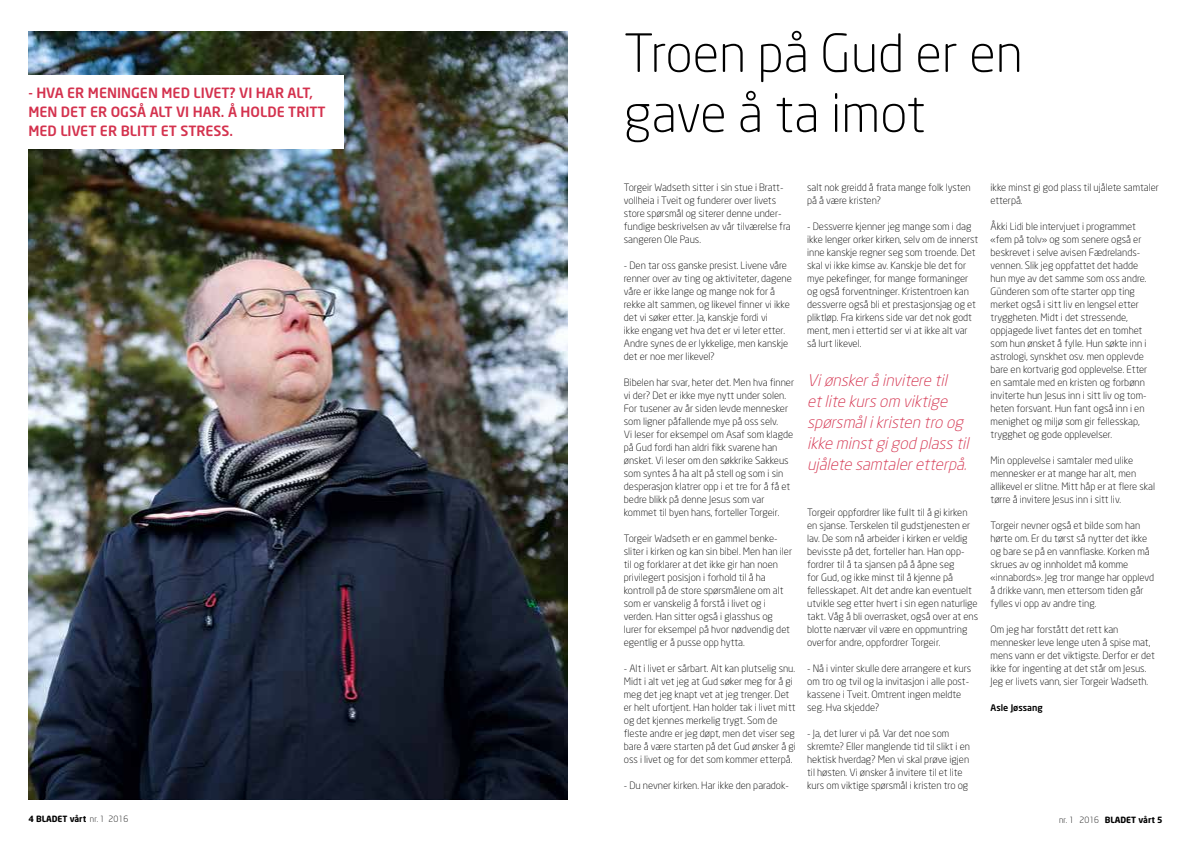
<style>
.page{position:relative;width:1191px;height:842px;background:#fff}
.page>*{position:absolute;margin:0;border:0;box-sizing:border-box;transform-origin:0 0}
.t1{font:300 52px/60px "Neo Sans";color:#000}
.t2{font:italic 300 16px/21px "Neo Sans";color:#d4324e}
.t3{font:500 14px/19px "Neo Sans";color:#d4324e}
.t4{font:300 10px/13px "Neo Sans";color:#000}
.t5{font:500 9px "Neo Sans";color:#000}
.t6{font:700 8.5px "Neo Sans";color:#000}
.s1{font-weight:300}
</style>
<div class="page">
<img style="left:28px;top:31px;width:539px;height:768px">
<div style="left:14px;top:75px;width:330px;height:74px;background:#fff"></div>
<h3 class="t3" style="left:28px;top:83px;width:299px">- HVA ER MENINGEN MED LIVET? VI HAR ALT,<br>MEN DET ER OGSÅ ALT VI HAR. Å HOLDE TRITT<br>MED LIVET ER BLITT ET STRESS.</h3>
<h1 class="t1" style="left:624px;top:23px;width:400px">Troen på Gud er en gave å ta imot</h1>
<p class="t4" style="left:624px;top:180px;width:168px">Torgeir Wadseth sitter i sin stue i Bratt&shy;vollheia i Tveit og funderer over livets store spørsmål og siterer denne under&shy;fundige beskrivelsen av vår tilværelse fra sangeren Ole Paus.</p>
<p class="t4" style="left:624px;top:258px;width:169px">- Den tar oss ganske presist. Livene våre renner over av ting og aktiviteter, dagene våre er ikke lange og mange nok for å rekke alt sammen, og likevel finner vi ikke det vi søker etter. Ja, kanskje fordi vi<br>ikke engang vet hva det er vi leter etter.<br>Andre synes de er lykkelige, men kanskje det er noe mer likevel?</p>
<p class="t4" style="left:624px;top:375px;width:172px">Bibelen har svar, heter det. Men hva finner vi der? Det er ikke mye nytt under solen.<br>For tusener av år siden levde mennesker som ligner påfallende mye på oss selv.<br>Vi leser for eksempel om Asaf som klagde på Gud fordi han aldri fikk svarene han ønsket. Vi leser om den søkkrike Sakkeus som syntes å ha alt på stell og som i sin desperasjon klatrer opp i et tre for å få et bedre blikk på denne Jesus som var kommet til byen hans, forteller Torgeir.</p>
<p class="t4" style="left:624px;top:531px;width:170px">Torgeir Wadseth er en gammel benke&shy;sliter i kirken og kan sin bibel. Men han iler til og forklarer at det ikke gir han noen privilegert posisjon i forhold til å ha kontroll på de store spørsmålene om alt som er vanskelig å forstå i livet og i verden. Han sitter også i glasshus og lurer for eksempel på hvor nødvendig det egentlig er å pusse opp hytta.</p>
<p class="t4" style="left:624px;top:661px;width:173px">- Alt i livet er sårbart. Alt kan plutselig snu.<br>Midt i alt vet jeg at Gud søker meg for å gi meg det jeg knapt vet at jeg trenger. Det er helt ufortjent. Han holder tak i livet mitt og det kjennes merkelig trygt. Som de fleste andre er jeg døpt, men det viser seg bare å være starten på det Gud ønsker å gi oss i livet og for det som kommer etterpå.</p>
<p class="t4" style="left:624px;top:778px;width:167px">- Du nevner kirken. Har ikke den paradok-</p>
<p class="t4" style="left:807px;top:180px;width:165px">salt nok greidd å frata mange folk lysten på å være kristen?</p>
<p class="t4" style="left:807px;top:219px;width:172px">- Dessverre kjenner jeg mange som i dag ikke lenger orker kirken, selv om de innerst inne kanskje regner seg som troende. Det skal vi ikke kimse av. Kanskje ble det for mye pekefinger, for mange formaninger og også forventninger. Kristentroen kan dessverre også bli et prestasjonsjag og et pliktløp. Fra kirkens side var det nok godt ment, men i ettertid ser vi at ikke alt var så lurt likevel.</p>
<h2 class="t2" style="left:807px;top:370px;width:167px">Viønskerå invitere til etlite kursom viktige spørsmålikristen tro og ikke minstgigod plasstil ujålete samtaleretterpå.</h2>
<p class="t4" style="left:807px;top:505px;width:173px">Torgeir oppfordrer like fullt til å gi kirken en sjanse. Terskelen til gudstjenesten er lav. De som nå arbeider i kirken er veldig bevisste på det, forteller han. Han opp&shy;fordrer til å ta sjansen på å åpne seg<br>for Gud, og ikke minst til å kjenne på fellesskapet. Alt det andre kan eventuelt utvikle seg etter hvert i sin egen naturlige takt. Våg å bli overrasket, også over at ens blotte nærvær vil være en oppmuntring overfor andre, oppfordrer Torgeir.</p>
<p class="t4" style="left:807px;top:661px;width:166px">- Nå i vinter skulle dere arrangere et kurs om tro og tvil og la invitasjon i alle post&shy;kassene i Tveit. Omtrent ingen meldte seg. Hva skjedde?</p>
<p class="t4" style="left:807px;top:726px;width:164px">- Ja, det lurer vi på. Var det noe som skremte? Eller manglende tid til slikt i en hektisk hverdag? Men vi skal prøve igjen til høsten. Vi ønsker å invitere til et lite kurs om viktige spørsmål i kristen tro og</p>
<p class="t4" style="left:990px;top:180px;width:170px">ikke minst gi god plass til ujålete samtaler etterpå.</p>
<p class="t4" style="left:990px;top:219px;width:158px">Åkki Lidi ble intervjuet i programmet «fem på tolv» og som senere også er beskrevet i selve avisen Fædrelands&shy;vennen. Slik jeg oppfattet det hadde hun mye av det samme som oss andre.<br>Günderen som ofte starter opp ting merket også i sitt liv en lengsel etter tryggheten. Midt i det stressende, oppjagede livet fantes det en tomhet som hun ønsket å fylle. Hun søkte inn i astrologi, synskhet osv. men opplevde bare en kortvarig god opplevelse. Etter en samtale med en kristen og forbønn inviterte hun Jesus inn i sitt liv og tom&shy;heten forsvant. Hun fant også inn i en menighet og miljø som gir fellesskap, trygghet og gode opplevelser.</p>
<p class="t4" style="left:990px;top:453px;width:166px">Min opplevelse i samtaler med ulike mennesker er at mange har alt, men allikevel er slitne. Mitt håp er at flere skal tørre å invitere Jesus inn i sitt liv.</p>
<p class="t4" style="left:990px;top:518px;width:165px">Torgeir nevner også et bilde som han hørte om. Er du tørst så nytter det ikke og bare se på en vannflaske. Korken må skrues av og innholdet må komme «innabords». Jeg tror mange har opplevd å drikke vann, men ettersom tiden går fylles vi opp av andre ting.</p>
<p class="t4" style="left:990px;top:622px;width:166px">Om jeg har forstått det rett kan mennesker leve lenge uten å spise mat, mens vann er det viktigste. Derfor er det ikke for ingenting at det står om Jesus.<br>Jeg er livets vann, sier Torgeir Wadseth.</p>
<p class="t5" style="left:990px;top:702px;width:54px">Asle Jøssang</p>
<p class="t6" style="left:28px;top:813px;width:101px">4 BLADET vårt <span class="s1">nr. 1 2016</span></p>
<p class="t6" style="left:1059px;top:815px;width:105px"><span class="s1">nr. 1 2016</span> BLADET vårt 5</p>
</div>
